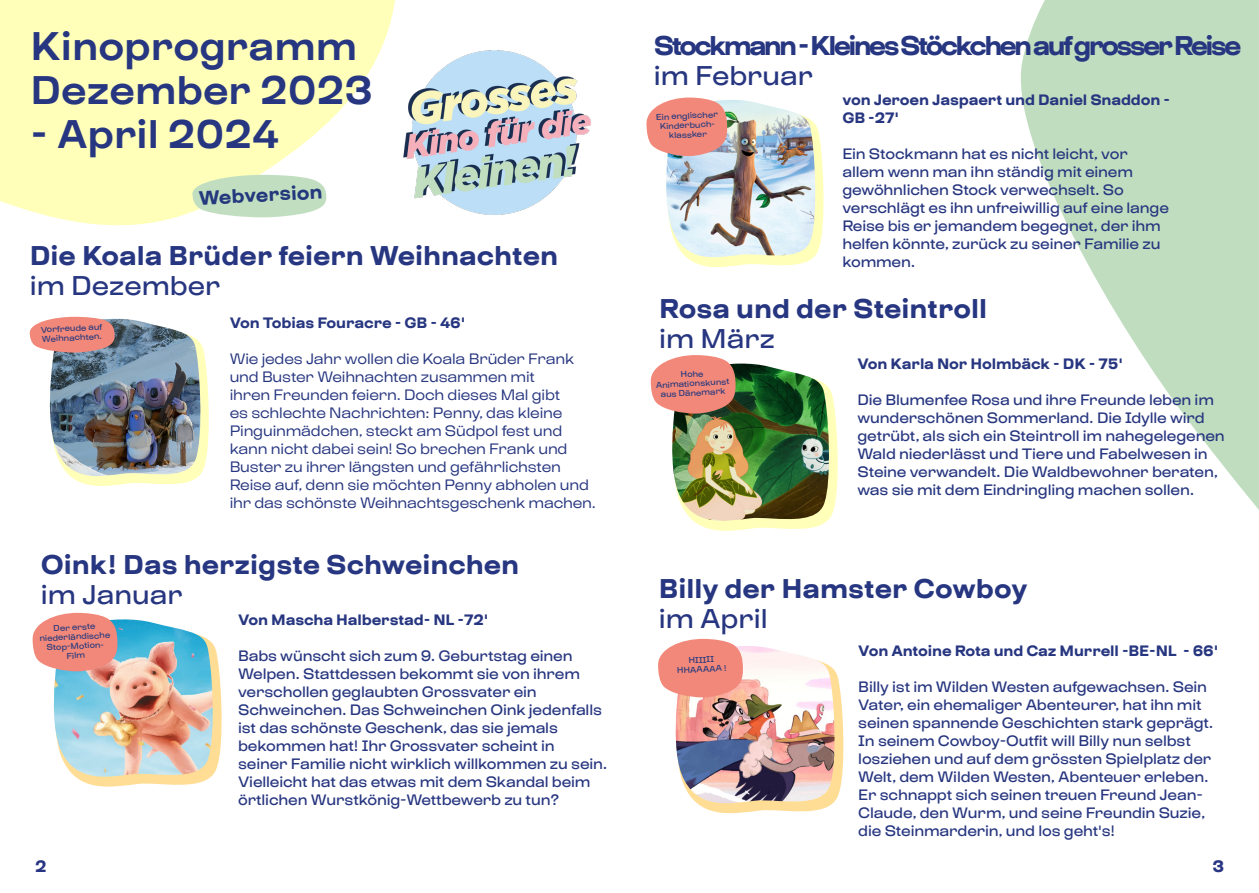
<style>
.page{position:relative;width:1259px;height:893px;background:#fff}
.page>*{position:absolute;margin:0;border:0;box-sizing:border-box;transform-origin:0 0}
.t1{font:39.75px/44px "Boogie School Sans High 5 th";color:#273680}
.t2{font:27px "Boogie School Sans High 6 th";color:#273680}
.t3{font:27px "Boogie School Sans High 6 th";letter-spacing:-.1em;color:#273680}
.t4{font:27px "Boogie School Sans High 4 th";color:#273680}
.t5{font:19.5px "Boogie School Sans High 6 th";color:#24387d}
.t6{font:16.5px "Boogie School Sans High 6 th";color:#283583}
.t7{font:15px/18px "Boogie School Sans High 4 th";letter-spacing:-.01em;color:#273680}
.t8{font:15px/18px "Boogie School Sans High 3 rd";letter-spacing:-.01em;color:#273680}
.t9{font:15px/18px "Boogie School Sans High 6 th";letter-spacing:-.01em;color:#273680}
.t10{font:8.4px/9.4px "Boogie School Sans High 4 th";color:#24387d;text-align:center}
</style>
<div class="page">
<svg style="left:1021px;top:0;width:238px;height:510px;fill:#c0debf"></svg>
<svg style="left:0;top:0;width:395px;height:226px;fill:#ffffba"></svg>
<img style="left:392px;top:29px;width:199px;height:197px">
<svg style="left:192px;top:175px;width:134px;height:42px;background:#cae4c6"></svg>
<svg style="left:701px;top:638px;width:143px;height:176px"></svg>
<img style="left:675px;top:646px;width:163px;height:165px">
<svg style="left:658px;top:639px;width:85px;height:58px;background:#f3988b"></svg>
<svg style="left:29px;top:316px;width:180px;height:170px"></svg>
<img style="left:43px;top:319px;width:161px;height:161px">
<svg style="left:32px;top:612px;width:190px;height:175px"></svg>
<img style="left:47px;top:619px;width:170px;height:165px">
<svg style="left:33px;top:613px;width:84px;height:58px;background:#ef958a"></svg>
<svg style="left:683px;top:97px;width:141px;height:170px"></svg>
<img style="left:666px;top:100px;width:153px;height:165px">
<svg style="left:646px;top:98px;width:81px;height:58px;background:#ee988d"></svg>
<svg style="left:650px;top:363px;width:188px;height:168px"></svg>
<img style="left:665px;top:364px;width:168px;height:164px">
<svg style="left:651px;top:355px;width:84px;height:59px;background:#e79184"></svg>
<svg style="left:30px;top:317px;width:85px;height:35px;background:#e99288"></svg>
<h1 class="t1" style="left:31px;top:25px;width:344px">Kinoprogramm<br>Dezember 2023</h1>
<h1 class="t1" style="left:31px;top:113px;width:250px">- April 2024</h1>
<h3 class="t5" style="left:198px;top:186px;width:125px;rotate:-3deg">Webversion</h3>
<h2 class="t2" style="left:30px;top:239px;width:530px">Die Koala Brüder feiern Weihnachten</h2>
<h2 class="t4" style="left:30px;top:270px;width:192px">im Dezember</h2>
<p class="t9" style="left:230px;top:314px;width:237px">Von Tobias Fouracre - GB - 46'</p>
<p class="t8" style="left:230px;top:350px;width:368px">Wie jedes Jahr wollen die Koala Brüder Frank und Buster Weihnachten zusammen mit<br>ihren Freunden feiern. Doch dieses Mal gibt<br>es schlechte Nachrichten: Penny, das kleine Pinguinmädchen, steckt am Südpol fest und kann nicht dabei sein! So brechen Frank und Buster zu ihrer längsten und gefährlichsten Reise auf, denn sie möchten Penny abholen und ihr das schönste Weihnachtsgeschenk machen.</p>
<p class="t10" style="left:41px;top:325px;width:63px;text-align:left;rotate:-3deg">Vorfreude auf<br>Weihnachten.</p>
<h2 class="t2" style="left:41px;top:548px;width:480px">Oink! Das herzigste Schweinchen</h2>
<h2 class="t4" style="left:41px;top:579px;width:143px">im Januar</h2>
<p class="t9" style="left:238px;top:611px;width:252px">Von Mascha Halberstad- NL -72'</p>
<p class="t7" style="left:238px;top:647px;width:371px">Babs wünscht sich zum 9. Geburtstag einen Welpen. Stattdessen bekommt sie von ihrem verschollen geglaubten Grossvater ein Schweinchen. Das Schweinchen Oink jedenfalls ist das schönste Geschenk, das sie jemals bekommen hat! Ihr Grossvater scheint in seiner Familie nicht wirklich willkommen zu sein.<br>Vielleicht hat das etwas mit dem Skandal beim örtlichen Wurstkönig-Wettbewerb zu tun?</p>
<p class="t10" style="left:39px;top:624px;width:72px;rotate:-3deg">Der erste niederländische<br>Stop-Motion-<br>Film</p>
<h2 class="t3" style="left:654px;top:29px;width:589px">Stockmann - Kleines Stöckchen auf grosser Reise</h2>
<h2 class="t4" style="left:654px;top:59px;width:161px">im Februar</h2>
<p class="t9" style="left:842px;top:91px;width:329px">von Jeroen Jaspaert und Daniel Snaddon -<br>GB -27'</p>
<p class="t7" style="left:842px;top:145px;width:328px">Ein Stockmann hat es nicht leicht, vor allem wenn man ihn ständig mit einem gewöhnlichen Stock verwechselt. So verschlägt es ihn unfreiwillig auf eine lange Reise bis er jemandem begegnet, der ihm helfen könnte, zurück zu seiner Familie zu kommen.</p>
<p class="t10" style="left:656px;top:113px;width:63px;rotate:-3deg">Ein englischer<br>Kinderbuch&shy;klassker</p>
<h2 class="t2" style="left:659px;top:292px;width:329px">Rosa und der Steintroll</h2>
<h2 class="t4" style="left:659px;top:323px;width:117px">im März</h2>
<p class="t9" style="left:857px;top:355px;width:267px">Von Karla Nor Holmbäck - DK - 75'</p>
<p class="t7" style="left:857px;top:391px;width:369px">Die Blumenfee Rosa und ihre Freunde leben im wunderschönen Sommerland. Die Idylle wird getrübt, als sich ein Steintroll im nahegelegenen Wald niederlässt und Tiere und Fabelwesen in Steine verwandelt. Die Waldbewohner beraten, was sie mit dem Eindringling machen sollen.</p>
<p class="t10" style="left:655px;top:371px;width:75px;rotate:-3deg">Hohe<br>Animationskunst aus Dänemark</p>
<h2 class="t2" style="left:659px;top:572px;width:370px">Billy der Hamster Cowboy</h2>
<h2 class="t4" style="left:659px;top:602px;width:110px">im April</h2>
<p class="t9" style="left:858px;top:642px;width:361px">Von Antoine Rota und Caz Murrell -BE-NL - 66'</p>
<p class="t7" style="left:858px;top:678px;width:356px">Billy ist im Wilden Westen aufgewachsen. Sein Vater, ein ehemaliger Abenteurer, hat ihn mit seinen spannende Geschichten stark geprägt.<br>In seinem Cowboy-Outfit will Billy nun selbst losziehen und auf dem grössten Spielplatz der Welt, dem Wilden Westen, Abenteuer erleben.<br>Er schnappt sich seinen treuen Freund Jean-Claude, den Wurm, und seine Freundin Suzie, die Steinmarderin, und los geht's!</p>
<p class="t10" style="left:676px;top:656px;width:51px;rotate:-3deg">HIIIII<br>HHAAAAA !</p>
<p class="t6" style="left:35px;top:856px;width:13px">2</p>
<p class="t6" style="left:1212px;top:856px;width:13px">3</p>
</div>
